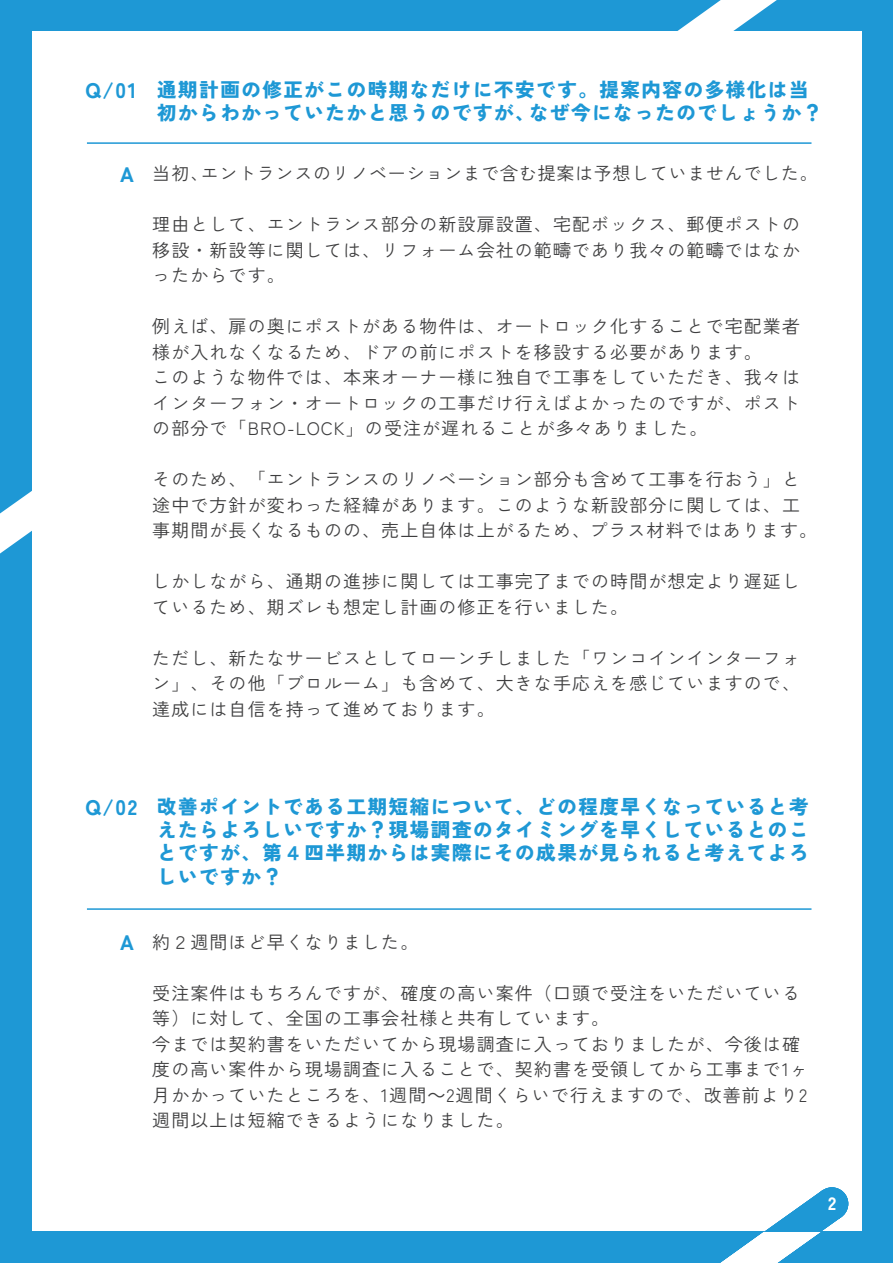
<style>
.page{position:relative;width:893px;height:1263px;background:#1e98d5}
.page>*{position:absolute;margin:0;border:0;box-sizing:border-box;transform-origin:0 0}
.t1{font:900 21px "Zen Kaku Gothic New";color:#1e98d5}
.t2{font:900 19.5px/23.4px "Zen Kaku Gothic New";letter-spacing:.08em;color:#1e98d5}
.t3{font:18px/25.5px "Zen Kaku Gothic New";letter-spacing:.06em;color:#3e3e3f}
.t4{font:18px "Zen Kaku Gothic New";letter-spacing:.04em;color:#3e3e3f}
.t5{font:900 18px "Zen Kaku Gothic New";color:#fff}
.s1{font-weight:900;font-size:21px;color:#1e98d5}
.s2{font-family:"Koz Go Pr 6 N"}
</style>
<div class="page">
<div style="left:32px;top:32px;width:829px;height:1199px;background:#fff"></div>
<svg style="left:676px;top:0;width:101px;height:32px"></svg>
<svg style="left:0;top:491px;width:32px;height:62px"></svg>
<hr style="left:87px;top:142px;width:724px;height:2px;background:#1e98d5">
<hr style="left:87px;top:908px;width:724px;height:2px;background:#1e98d5">
<svg style="left:720px;top:1190px;width:122px;height:73px"></svg>
<div style="left:816px;top:1187px;width:32px;height:33px;background:#1e98d5;border-radius:50%"></div>
<p class="t1" style="left:86px;top:77px;width:52px">Q/01</p>
<p class="t2" style="left:157px;top:77px;width:667px">通期計画の修正がこの時期なだけに不安です。提案内容の多様化は当初からわかっていたかと思うのですが、なぜ今になったのでしょうか？</p>
<p class="t4" style="left:120px;top:163px;width:699px"><span class="s1">A</span> 当初、エントランスのリノベーションまで含む提案は予想していませんでした。</p>
<p class="t3" style="left:152px;top:212px;width:649px;text-align:justify">理由として、エントランス部分の新設扉設置、宅配ボックス、郵便ポストの移設・新設等に関しては、リフォーム会社の範疇であり我々の範疇ではなかったからです。</p>
<p class="t3" style="left:152px;top:314px;width:649px">例えば、扉の奥にポストがある物件は、オートロック化することで宅配業者様が入れなくなるため、ドアの前にポストを移設する必要があります。<br>このような物件では、本来オーナー様に独自で工事をしていただき、我々はインターフォン・オートロックの工事だけ行えばよかったのですが、ポストの部分で「BRO-LOCK」の受注が遅れることが多々ありました。</p>
<p class="t3" style="left:152px;top:467px;width:666px">そのため、「エントランスのリノベーション部分も含めて工事を行おう」と途中で方針が変わった経緯があります。このような新設部分に関しては、工事期間が長くなるものの、売上自体は上がるため、プラス材料ではあります。</p>
<p class="t3" style="left:152px;top:569px;width:649px">しかしながら、通期の進捗に関しては工事完了までの時間が想定より遅延しているため、期ズレも想定し計画の修正を行いました。</p>
<p class="t3" style="left:152px;top:645px;width:649px;text-align:justify">ただし、新たなサービスとしてローンチしました「ワンコインインターフォン」、その他「ブロルーム」も含めて、大きな手応えを感じていますので、達成には自信を持って進めております。</p>
<p class="t1" style="left:86px;top:793px;width:53px">Q/02</p>
<p class="t2" style="left:157px;top:794px;width:653px;text-align:justify">改善ポイントである工期短縮について、どの程度早くなっていると考えたらよろしいですか？現場調査のタイミングを早くしているとのことですが、第４四半期からは実際にその成果が見られると考えてよろしいですか？</p>
<p class="t3" style="left:120px;top:929px;width:300px"><span class="s1">A</span> 約２週間ほど早くなりました。</p>
<p class="t3" style="left:152px;top:980px;width:657px">受注案件はもちろんですが、確度の高い案件（口頭で受注をいただいている等）に対して、全国の工事会社様と共有しています。<br>今までは契約書をいただいてから現場調査に入っておりましたが、今後は確度の高い案件から現場調査に入ることで、契約書を受領してから工事まで1ヶ月かかっていたところを、1週間<span class="s2">～</span>2週間くらいで行えますので、改善前より2週間以上は短縮できるようになりました。</p>
<p class="t5" style="left:828px;top:1192px;width:10px">2</p>
</div>
